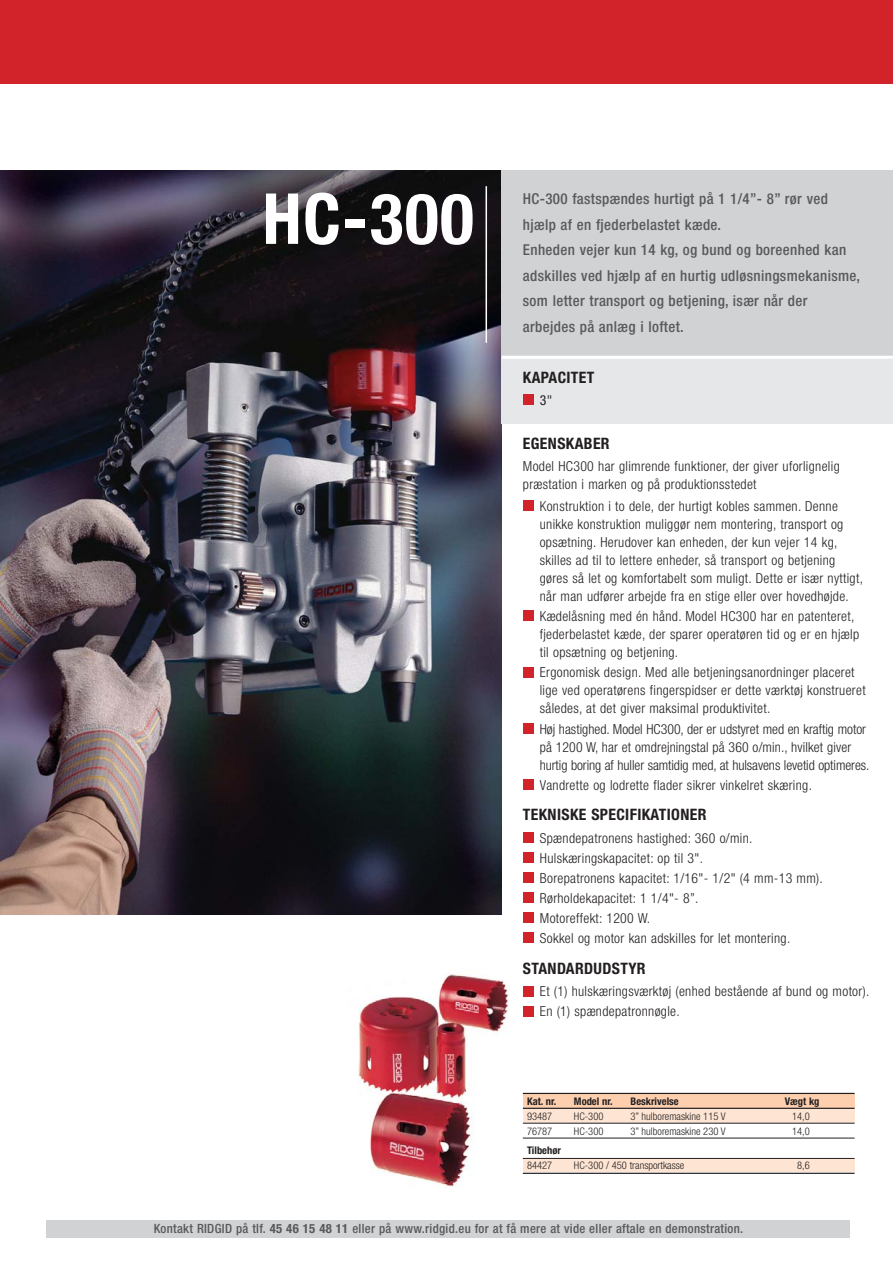
<style>
.page{position:relative;width:893px;height:1263px;background:#fff}
.page>*{position:absolute;margin:0;border:0;box-sizing:border-box;transform-origin:0 0}
.t1{font:700 condensed 70.5px "Helvetica Neue";color:#fff}
.t2{font:700 condensed 15.75px "Helvetica Neue";letter-spacing:.025em;color:#231f20}
.t3{font:500 condensed 15px/25.5px "Helvetica Neue";letter-spacing:.025em;color:#58595b}
.t4{font:300 condensed 13.8px/18px "Helvetica Neue";letter-spacing:.025em;color:#231f20}
.t5{font:300 condensed 13.8px/18px "Helvetica Neue";color:#231f20}
.t6{font:condensed 13.8px "Helvetica Neue";color:#231f20}
.t7{font:500 condensed 12.75px "Helvetica Neue";letter-spacing:.025em;color:#58595b}
.t8{font:300 condensed 10.5px "Helvetica Neue";color:#231f20}
.t9{font:700 condensed 10.5px "Helvetica Neue";color:#231f20}
.s1{font-weight:700}
</style>
<div class="page">
<img style="left:358px;top:974px;width:151px;height:214px">
<div style="left:0;top:0;width:893px;height:85px;background:#d2232a"></div>
<hr style="left:0;top:84px;width:893px;height:2px;background:#fff">
<div style="left:47px;top:1220px;width:803px;height:17px;background:#d1d2d4"></div>
<img style="left:0;top:170px;width:502px;height:744px">
<hr style="left:485px;top:186px;width:2px;height:157px;background:#fff">
<div style="left:502px;top:170px;width:391px;height:254px;background:#e6e7e8"></div>
<div style="left:502px;top:170px;width:391px;height:187px;background:#d1d2d4"></div>
<hr style="left:502px;top:356px;width:391px;height:3px;background:#fff">
<div style="left:523px;top:1093px;width:331px;height:15px;background:#fdcfaf"></div>
<div style="left:523px;top:1108px;width:331px;height:15px;background:#fee5d3"></div>
<div style="left:523px;top:1158px;width:331px;height:14px;background:#fee5d3"></div>
<hr style="left:523px;top:1093px;width:331px;height:1px;background:#231f20">
<hr style="left:523px;top:1108px;width:331px;height:1px;background:#231f20">
<hr style="left:523px;top:1123px;width:331px;height:1px;background:#231f20">
<hr style="left:523px;top:1138px;width:331px;height:1px;background:#231f20">
<hr style="left:523px;top:1158px;width:331px;height:1px;background:#231f20">
<hr style="left:523px;top:1173px;width:331px;height:1px;background:#231f20">
<div style="left:523px;top:394px;width:10px;height:11px;background:#d2232a"></div>
<div style="left:523px;top:500px;width:10px;height:11px;background:#d2232a"></div>
<div style="left:523px;top:610px;width:10px;height:11px;background:#d2232a"></div>
<div style="left:523px;top:667px;width:10px;height:11px;background:#d2232a"></div>
<div style="left:523px;top:723px;width:10px;height:11px;background:#d2232a"></div>
<div style="left:523px;top:779px;width:10px;height:11px;background:#d2232a"></div>
<div style="left:523px;top:832px;width:10px;height:11px;background:#d2232a"></div>
<div style="left:523px;top:852px;width:10px;height:11px;background:#d2232a"></div>
<div style="left:523px;top:872px;width:10px;height:11px;background:#d2232a"></div>
<div style="left:523px;top:892px;width:10px;height:11px;background:#d2232a"></div>
<div style="left:523px;top:912px;width:10px;height:11px;background:#d2232a"></div>
<div style="left:523px;top:933px;width:10px;height:10px;background:#d2232a"></div>
<div style="left:523px;top:986px;width:10px;height:10px;background:#d2232a"></div>
<div style="left:523px;top:1006px;width:10px;height:10px;background:#d2232a"></div>
<h1 class="t1" style="left:262px;top:194px;width:213px">HC-300</h1>
<p class="t3" style="left:523px;top:187px;width:338px">HC-300 fastspændes hurtigt på 1 1/4”- 8” rør ved hjælp af en fjederbelastet kæde.<br>Enheden vejer kun 14 kg, og bund og boreenhed kan adskilles ved hjælp af en hurtig udløsningsmekanisme, som letter transport og betjening, især når der arbejdes på anlæg i loftet.</p>
<p class="t2" style="left:523px;top:372px;width:73px">KAPACITET</p>
<p class="t6" style="left:540px;top:395px;width:14px">3"</p>
<p class="t2" style="left:523px;top:437px;width:88px">EGENSKABER</p>
<p class="t4" style="left:523px;top:458px;width:318px">Model HC300 har glimrende funktioner, der giver uforlignelig præstation i marken og på produktionsstedet</p>
<p class="t4" style="left:540px;top:498px;width:325px">Konstruktion i to dele, der hurtigt kobles sammen. Denne unikke konstruktion muliggør nem montering, transport og opsætning. Herudover kan enheden, der kun vejer 14 kg, skilles ad til to lettere enheder, så transport og betjening gøres så let og komfortabelt som muligt. Dette er især nyttigt, når man udfører arbejde fra en stige eller over hovedhøjde.</p>
<p class="t4" style="left:540px;top:609px;width:321px">Kædelåsning med én hånd. Model HC300 har en patenteret, fjederbelastet kæde, der sparer operatøren tid og er en hjælp til opsætning og betjening.</p>
<p class="t4" style="left:540px;top:665px;width:327px">Ergonomisk design. Med alle betjeningsanordninger placeret lige ved operatørens fingerspidser er dette værktøj konstrueret således, at det giver maksimal produktivitet.</p>
<p class="t5" style="left:540px;top:721px;width:331px">Høj hastighed. Model HC300, der er udstyret med en kraftig motor på 1200 W, har et omdrejningstal på 360 o/min., hvilket giver hurtig boring af huller samtidig med, at hulsavens levetid optimeres.</p>
<p class="t4" style="left:540px;top:777px;width:274px">Vandrette og lodrette flader sikrer vinkelret skæring.</p>
<p class="t2" style="left:523px;top:809px;width:185px">TEKNISKE SPECIFIKATIONER</p>
<p class="t4" style="left:540px;top:829px;width:284px;line-height:20.1px">Spændepatronens hastighed: 360 o/min.<br>Hulskæringskapacitet: op til 3".<br>Borepatronens kapacitet: 1/16"- 1/2" (4 mm-13 mm).<br>Rørholdekapacitet: 1 1/4"- 8”.<br>Motoreffekt: 1200 W.<br>Sokkel og motor kan adskilles for let montering.</p>
<p class="t2" style="left:523px;top:963px;width:124px">STANDARDUDSTYR</p>
<p class="t4" style="left:540px;top:983px;width:331px;line-height:20.1px">Et (1) hulskæringsværktøj (enhed bestående af bund og motor).<br>En (1) spændepatronnøgle.</p>
<p class="t9" style="left:527px;top:1097px;width:31px">Kat. nr.</p>
<p class="t9" style="left:574px;top:1097px;width:40px">Model nr.</p>
<p class="t9" style="left:630px;top:1097px;width:50px">Beskrivelse</p>
<p class="t9" style="left:785px;top:1097px;width:36px">Vægt kg</p>
<p class="t8" style="left:527px;top:1112px;width:27px">93487</p>
<p class="t8" style="left:574px;top:1112px;width:31px">HC-300</p>
<p class="t8" style="left:630px;top:1112px;width:97px">3” hulboremaskine 115 V</p>
<p class="t8" style="left:792px;top:1112px;width:19px">14,0</p>
<p class="t8" style="left:527px;top:1127px;width:27px">76787</p>
<p class="t8" style="left:574px;top:1127px;width:31px">HC-300</p>
<p class="t8" style="left:630px;top:1127px;width:97px">3” hulboremaskine 230 V</p>
<p class="t8" style="left:792px;top:1127px;width:19px">14,0</p>
<p class="t9" style="left:527px;top:1147px;width:35px">Tilbehør</p>
<p class="t8" style="left:527px;top:1162px;width:27px">84427</p>
<p class="t8" style="left:574px;top:1162px;width:112px">HC-300 / 450 transportkasse</p>
<p class="t8" style="left:797px;top:1162px;width:14px">8,6</p>
<p class="t7" style="left:154px;top:1224px;width:591px">Kontakt RIDGID på tlf. <span class="s1">45 46 15 48 11</span> eller på www.ridgid.eu for at få mere at vide eller aftale en demonstration.</p>
</div>
